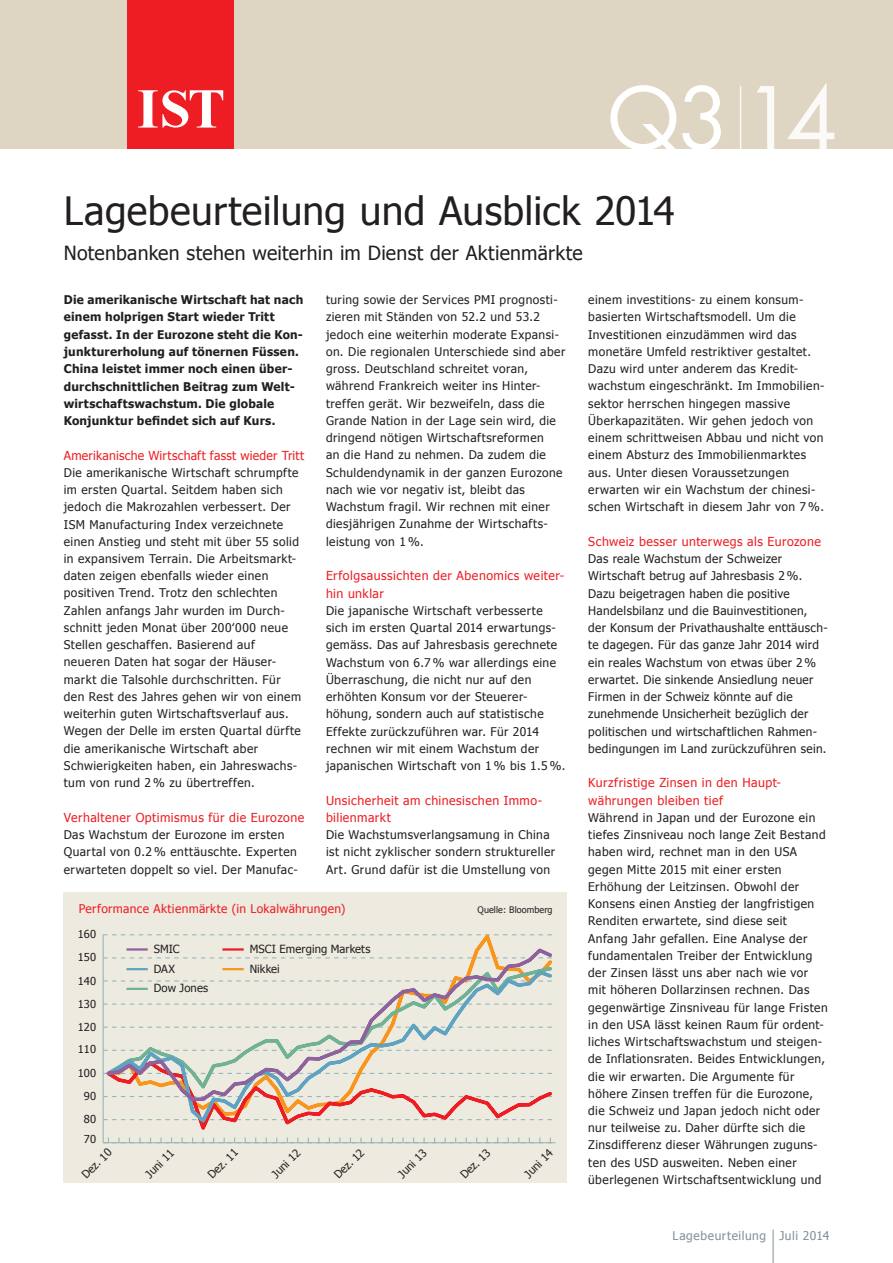
<style>
.page{position:relative;width:893px;height:1263px;background:#fff}
.page>*{position:absolute;margin:0;border:0;box-sizing:border-box;transform-origin:0 0}
.t1{font:84px "Futura";color:#fff}
.t2{font:39px "Tahoma";letter-spacing:.01em;color:#231f20}
.t3{font:19.5px "Tahoma";letter-spacing:.01em;color:#231f20}
.t4{font:12.3px/17.2px "Tahoma";letter-spacing:.035em;color:#ee1d23}
.t5{font:12px/17.2px "Tahoma";letter-spacing:.04em;color:#231f20}
.t6{font:700 12px/17.2px "Tahoma";letter-spacing:.02em;color:#231f20}
.t7{font:12px "Tahoma";letter-spacing:.03em;color:#ee1d23}
.t8{font:12px "Tahoma";letter-spacing:.045em;color:#828f96}
.t9{font:12px "Tahoma";color:#231f20}
.t10{font:11.25px/19.5px "Tahoma";letter-spacing:.01em;color:#231f20}
.t11{font:11.1px "Tahoma";color:#231f20}
.t12{font:10.95px "Tahoma";color:#231f20}
.t13{font:9px "Tahoma";letter-spacing:.01em;color:#231f20}
</style>
<div class="page">
<div style="left:64px;top:892px;width:503px;height:291px;background:#edeae0"></div>
<hr style="left:103px;top:935px;width:1px;height:208px;background:#99b6b8">
<svg style="left:105px;top:934px;width:447px;height:12px"></svg>
<svg style="left:103px;top:1126px;width:453px;height:17px"></svg>
<svg style="left:103px;top:968px;width:449px;height:158px"></svg>
<svg style="left:104px;top:946px;width:449px;height:157px"></svg>
<hr style="left:126px;top:948px;width:22px;height:2px;background:#8e639d">
<hr style="left:126px;top:968px;width:22px;height:2px;background:#5fa3c2">
<hr style="left:126px;top:988px;width:22px;height:2px;background:#71b194">
<hr style="left:222px;top:948px;width:22px;height:2px;background:#ee1d23">
<hr style="left:222px;top:968px;width:22px;height:2px;background:#f7951d">
<div style="left:0;top:0;width:893px;height:149px;background:#ded5c3"></div>
<div style="left:128px;top:0;width:106px;height:149px;background:#ee1d23"></div>
<svg style="left:138px;top:90px;width:85px;height:38px"></svg>
<hr style="left:740px;top:86px;width:1px;height:64px;background:#fff">
<hr style="left:773px;top:1229px;width:1px;height:34px;background:#828f96">
<h1 class="t1" style="left:607px;top:61px;width:233px">Q3 14</h1>
<h2 class="t2" style="left:64px;top:185px;width:613px">Lagebeurteilung und Ausblick 2014</h2>
<h3 class="t3" style="left:64px;top:240px;width:521px">Notenbanken stehen weiterhin im Dienst der Aktienmärkte</h3>
<p class="t6" style="left:64px;top:290px;width:241px">Die amerikanische Wirtschaft hat nach einem holprigen Start wieder Tritt gefasst. In der Eurozone steht die Kon&shy;junkturerholung auf tönernen Füssen.<br>China leistet immer noch einen über&shy;durchschnittlichen Beitrag zum Welt&shy;wirtschaftswachstum. Die globale Konjunktur befindet sich auf Kurs.</p>
<p class="t4" style="left:64px;top:446px;width:242px">Amerikanische Wirtschaft fasst wieder Tritt</p>
<p class="t5" style="left:64px;top:463px;width:239px">Die amerikanische Wirtschaft schrumpfte im ersten Quartal. Seitdem haben sich jedoch die Makrozahlen verbessert. Der ISM Manufacturing Index verzeichnete einen Anstieg und steht mit über 55 solid in expansivem Terrain. Die Arbeitsmarkt&shy;daten zeigen ebenfalls wieder einen positiven Trend. Trotz den schlechten Zahlen anfangs Jahr wurden im Durch&shy;schnitt jeden Monat über 200‛000 neue Stellen geschaffen. Basierend auf neueren Daten hat sogar der Häuser&shy;markt die Talsohle durchschritten. Für den Rest des Jahres gehen wir von einem weiterhin guten Wirtschaftsverlauf aus.<br>Wegen der Delle im ersten Quartal dürfte die amerikanische Wirtschaft aber Schwierigkeiten haben, ein Jahreswachs&shy;tum von rund 2 % zu übertreffen.</p>
<p class="t4" style="left:64px;top:808px;width:242px">Verhaltener Optimismus für die Eurozone</p>
<p class="t5" style="left:64px;top:825px;width:236px">Das Wachstum der Eurozone im ersten<br>Quartal von 0.2 % enttäuschte. Experten erwarteten doppelt so viel. Der Manufac-</p>
<p class="t5" style="left:326px;top:291px;width:241px">turing sowie der Services PMI prognosti&shy;zieren mit Ständen von 52.2 und 53.2 jedoch eine weiterhin moderate Expansi&shy;on. Die regionalen Unterschiede sind aber gross. Deutschland schreitet voran, während Frankreich weiter ins Hinter&shy;treffen gerät. Wir bezweifeln, dass die Grande Nation in der Lage sein wird, die dringend nötigen Wirtschaftsreformen<br>an die Hand zu nehmen. Da zudem die Schuldendynamik in der ganzen Eurozone nach wie vor negativ ist, bleibt das Wachstum fragil. Wir rechnen mit einer diesjährigen Zunahme der Wirtschafts&shy;leistung von 1 %.</p>
<p class="t4" style="left:326px;top:567px;width:240px">Erfolgsaussichten der Abenomics weiter&shy;hin unklar</p>
<p class="t5" style="left:326px;top:601px;width:241px">Die japanische Wirtschaft verbesserte sich im ersten Quartal 2014 erwartungs&shy;gemäss. Das auf Jahresbasis gerechnete Wachstum von 6.7 % war allerdings eine Überraschung, die nicht nur auf den erhöhten Konsum vor der Steuerer&shy;höhung, sondern auch auf statistische Effekte zurückzuführen war. Für 2014 rechnen wir mit einem Wachstum der japanischen Wirtschaft von 1 % bis 1.5 %.</p>
<p class="t4" style="left:326px;top:791px;width:215px">Unsicherheit am chinesischen Immo--- bilienmarkt</p>
<p class="t5" style="left:326px;top:825px;width:231px">Die Wachstumsverlangsamung in China ist nicht zyklischer sondern struktureller<br>Art. Grund dafür ist die Umstellung von</p>
<p class="t5" style="left:588px;top:291px;width:238px">einem investitions- zu einem konsum&shy;basierten Wirtschaftsmodell. Um die Investitionen einzudämmen wird das monetäre Umfeld restriktiver gestaltet.<br>Dazu wird unter anderem das Kredit&shy;wachstum eingeschränkt. Im Immobilien&shy;sektor herrschen hingegen massive Überkapazitäten. Wir gehen jedoch von einem schrittweisen Abbau und nicht von einem Absturz des Immobilienmarktes aus. Unter diesen Voraussetzungen erwarten wir ein Wachstum der chinesi&shy;schen Wirtschaft in diesem Jahr von 7 %.</p>
<p class="t4" style="left:588px;top:532px;width:234px">Schweiz besser unterwegs als Eurozone</p>
<p class="t5" style="left:588px;top:549px;width:241px">Das reale Wachstum der Schweizer Wirtschaft betrug auf Jahresbasis 2 %.<br>Dazu beigetragen haben die positive Handelsbilanz und die Bauinvestitionen, der Konsum der Privathaushalte enttäusch&shy;te dagegen. Für das ganze Jahr 2014 wird ein reales Wachstum von etwas über 2 % erwartet. Die sinkende Ansiedlung neuer Firmen in der Schweiz könnte auf die zunehmende Unsicherheit bezüglich der politischen und wirtschaftlichen Rahmen&shy;bedingungen im Land zurückzuführen sein.</p>
<p class="t4" style="left:588px;top:774px;width:194px">Kurzfristige Zinsen in den Haupt&shy;währungen bleiben tief</p>
<p class="t5" style="left:588px;top:808px;width:241px">Während in Japan und der Eurozone ein tiefes Zinsniveau noch lange Zeit Bestand haben wird, rechnet man in den USA gegen Mitte 2015 mit einer ersten Erhöhung der Leitzinsen. Obwohl der Konsens einen Anstieg der langfristigen Renditen erwartete, sind diese seit Anfang Jahr gefallen. Eine Analyse der fundamentalen Treiber der Entwicklung der Zinsen lässt uns aber nach wie vor mit höheren Dollarzinsen rechnen. Das gegenwärtige Zinsniveau für lange Fristen in den USA lässt keinen Raum für ordent-- liches Wirtschaftswachstum und steigen&shy;de Inflationsraten. Beides Entwicklungen, die wir erwarten. Die Argumente für höhere Zinsen treffen für die Eurozone, die Schweiz und Japan jedoch nicht oder nur teilweise zu. Daher dürfte sich die Zinsdifferenz dieser Währungen zuguns&shy;ten des USD ausweiten. Neben einer überlegenen Wirtschaftsentwicklung und</p>
<p class="t7" style="left:79px;top:901px;width:268px">Performance Aktienmärkte (in Lokalwährungen)</p>
<p class="t13" style="left:478px;top:904px;width:77px">Quelle: Bloomberg</p>
<p class="t12" style="left:78px;top:926px;width:20px">160</p>
<p class="t5" style="left:651px;top:937px;width:34px">Nikkei</p>
<p class="t9" style="left:651px;top:969px;width:66px">MSCI EMMA</p>
<p class="t9" style="left:651px;top:1001px;width:60px">Dow Jones</p>
<p class="t5" style="left:651px;top:1031px;width:24px">DAX</p>
<p class="t5" style="left:651px;top:1062px;width:30px">SMIC</p>
<p class="t10" style="left:154px;top:939px;width:56px">SMIC<br>DAX<br>Dow Jones</p>
<p class="t10" style="left:250px;top:939px;width:122px">MSCI Emerging Markets<br>Nikkei</p>
<p class="t12" style="left:78px;top:949px;width:20px">150</p>
<p class="t12" style="left:78px;top:974px;width:20px">140</p>
<p class="t12" style="left:78px;top:997px;width:20px">130</p>
<p class="t12" style="left:78px;top:1020px;width:20px">120</p>
<p class="t12" style="left:78px;top:1042px;width:20px">110</p>
<p class="t12" style="left:78px;top:1066px;width:20px">100</p>
<p class="t12" style="left:84px;top:1089px;width:14px">90</p>
<p class="t12" style="left:84px;top:1112px;width:14px">80</p>
<p class="t12" style="left:84px;top:1132px;width:14px">70</p>
<p class="t11" style="left:78px;top:1171px;width:39px;rotate:-45deg">Dez. 10</p>
<p class="t11" style="left:142px;top:1170px;width:36px;rotate:-45deg">Juni 11</p>
<p class="t11" style="left:205px;top:1171px;width:39px;rotate:-45deg">Dez. 11</p>
<p class="t11" style="left:268px;top:1170px;width:36px;rotate:-45deg">Juni 12</p>
<p class="t11" style="left:331px;top:1171px;width:39px;rotate:-45deg">Dez. 12</p>
<p class="t11" style="left:395px;top:1170px;width:36px;rotate:-45deg">Juni 13</p>
<p class="t11" style="left:457px;top:1171px;width:39px;rotate:-45deg">Dez. 13</p>
<p class="t11" style="left:521px;top:1170px;width:36px;rotate:-45deg">Juni 14</p>
<p class="t8" style="left:673px;top:1228px;width:158px">Lagebeurteilung Juli 2014</p>
</div>
